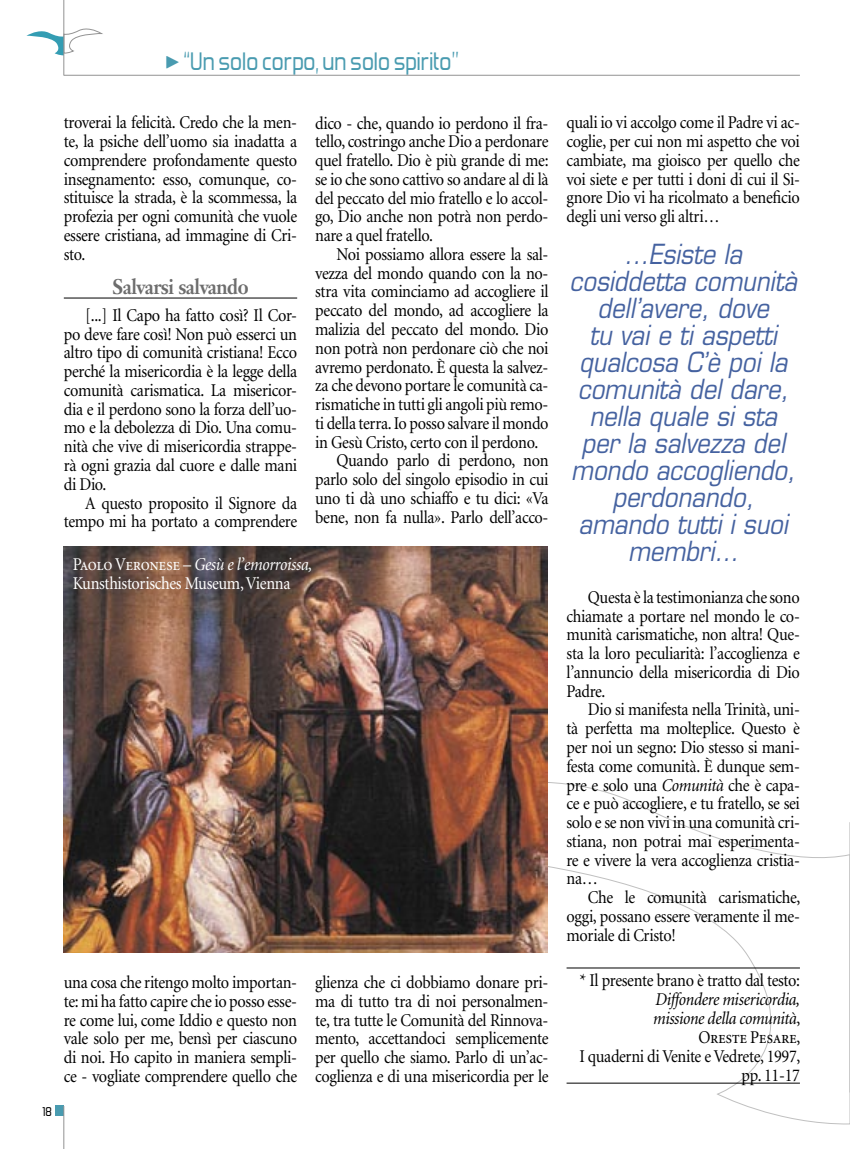
<style>
.page{position:relative;width:851px;height:1149px;background:#fff}
.page>*{position:absolute;margin:0;border:0;box-sizing:border-box;transform-origin:0 0}
.t1{font:29.85px "Forgotten Futurist";color:#499bb0;scale:.95 1}
.t2{font:italic 27px/27px "Eurostile";color:#4562a0;text-align:center;scale:.88 1}
.t3{font:21px "Janson Text Bold Os F";letter-spacing:-.025em;color:#6d6d6d;scale:.9 1}
.t4{font:18px/18.8px "Minion";letter-spacing:-.02em;color:#000;text-align:justify;scale:.9 1}
.t5{font:18px/18.8px "Minion";letter-spacing:-.02em;color:#fff;scale:.9 1}
.t6{font:italic 18px/18.8px "Minion";letter-spacing:-.02em;color:#000;scale:.9 1}
.t7{font:18px "Minion Regular SC";letter-spacing:-.02em;color:#000;scale:.9 1}
.t8{font:15px "Forgotten Futurist";color:#000}
.s1{font-family:"Minion Regular SC"}
.s2{font-style:italic}
.s3{font-style:normal}
.s4{font-family:"Minion"}
</style>
<div class="page">
<div style="left:55px;top:1105px;width:9px;height:10px;background:#499bb0"></div>
<svg style="left:26px;top:27px;width:76px;height:28px"></svg>
<hr style="left:64px;top:0;width:1px;height:75px;background:#939393">
<hr style="left:64px;top:75px;width:735px;height:1px;background:#939393">
<hr style="left:64px;top:1105px;width:1px;height:43px;background:#939393">
<svg style="left:849px;top:822px;width:1px;height:270px"></svg>
<svg style="left:317px;top:752px;width:532px;height:372px"></svg>
<hr style="left:64px;top:298px;width:233px;height:1px;background:#000">
<hr style="left:566px;top:967px;width:233px;height:1px;background:#000">
<hr style="left:566px;top:1082px;width:233px;height:1px;background:#000">
<img style="left:64px;top:546px;width:483px;height:405px">
<h1 class="t1" style="left:183px;top:49px;width:292px">“Un solo corpo, un solo spirito”</h1>
<p class="t4" style="left:64px;top:114px;width:261px">troverai la felicità. Credo che la men&shy;te, la psiche dell’uomo sia inadatta a comprendere profondamente questo insegnamento: esso, comunque, co&shy;stituisce la strada, è la scommessa, la profezia per ogni comunità che vuole essere cristiana, ad immagine di Cri&shy;sto.</p>
<p class="t3" style="left:112px;top:272px;width:153px">Salvarsi salvando</p>
<p class="t4" style="left:64px;top:306px;width:261px;text-indent:21px">[...] Il Capo ha fatto così? Il Cor&shy;po deve fare così! Non può esserci un altro tipo di comunità cristiana! Ecco perché la misericordia è la legge della comunità carismatica. La misericor&shy;dia e il perdono sono la forza dell’uo&shy;mo e la debolezza di Dio. Una comu&shy;nità che vive di misericordia strappe&shy;rà ogni grazia dal cuore e dalle mani di Dio.</p>
<p class="t4" style="left:64px;top:494px;width:261px;text-align:right">A questo proposito il Signore da tempo mi ha portato a comprendere</p>
<p class="t4" style="left:315px;top:114px;width:261px">dico - che, quando io perdono il fra&shy;tello, costringo anche Dio a perdonare quel fratello. Dio è più grande di me: se io che sono cattivo so andare al di là del peccato del mio fratello e lo accol&shy;go, Dio anche non potrà non perdo&shy;nare a quel fratello.</p>
<p class="t4" style="left:336px;top:245px;width:237px">Noi possiamo allora essere la sal-</p>
<p class="t4" style="left:315px;top:264px;width:261px">vezza del mondo quando con la no-</p>
<p class="t4" style="left:315px;top:283px;width:261px">stra vita cominciamo ad accogliere il</p>
<p class="t4" style="left:315px;top:302px;width:261px">peccato del mondo, ad accogliere la</p>
<p class="t4" style="left:315px;top:320px;width:261px">malizia del peccato del mondo. Dio</p>
<p class="t4" style="left:315px;top:339px;width:261px">non potrà non perdonare ciò che noi</p>
<p class="t4" style="left:315px;top:358px;width:261px">avremo perdonato. È questa la salvez-</p>
<p class="t4" style="left:315px;top:377px;width:261px">za che devono portare le comunità ca-</p>
<p class="t4" style="left:315px;top:395px;width:261px">rismatiche in tutti gli angoli più remo-</p>
<p class="t4" style="left:315px;top:414px;width:261px">ti della terra. Io posso salvare il mondo</p>
<p class="t4" style="left:315px;top:433px;width:249px">in Gesù Cristo, certo con il perdono.</p>
<p class="t4" style="left:336px;top:452px;width:237px">Quando parlo di perdono, non</p>
<p class="t4" style="left:315px;top:470px;width:261px">parlo solo del singolo episodio in cui</p>
<p class="t4" style="left:315px;top:489px;width:261px">uno ti dà uno schiaffo e tu dici: «Va</p>
<p class="t4" style="left:315px;top:508px;width:261px">bene, non fa nulla». Parlo dell’acco-</p>
<p class="t5" style="left:73px;top:555px;width:267px"><span class="s1">Paolo Veronese</span> – <span class="s2">Gesù e l’emorroissa,<br></span>Kunsthistorisches Museum, Vienna</p>
<p class="t8" style="left:43px;top:1104px;width:11px">18</p>
<p class="t4" style="left:64px;top:973px;width:261px">una cosa che ritengo molto importan&shy;te: mi ha fatto capire che io posso esse&shy;re come lui, come Iddio e questo non vale solo per me, bensì per ciascuno di noi. Ho capito in maniera sempli&shy;ce - vogliate comprendere quello che</p>
<p class="t4" style="left:315px;top:973px;width:261px">glienza che ci dobbiamo donare pri&shy;ma di tutto tra di noi personalmen&shy;te, tra tutte le Comunità del Rinnova&shy;mento, accettandoci semplicemente per quello che siamo. Parlo di un’ac&shy;coglienza e di una misericordia per le</p>
<p class="t4" style="left:566px;top:114px;width:261px">quali io vi accolgo come il Padre vi ac&shy;coglie, per cui non mi aspetto che voi cambiate, ma gioisco per quello che voi siete e per tutti i doni di cui il Si&shy;gnore Dio vi ha ricolmato a beneficio degli uni verso gli altri…</p>
<h2 class="t2" style="left:569px;top:240px;width:260px">...Esiste la cosiddetta comunità dell’avere, dove<br>tu vai e ti aspetti qualcosa C’è poi la comunità del dare, nella quale si sta per la salvezza del mondo accogliendo, perdonando, amando tutti i suoi membri…</h2>
<p class="t4" style="left:566px;top:588px;width:261px;text-indent:21px">Questa è la testimonianza che sono chiamate a portare nel mondo le co&shy;munità carismatiche, non altra! Que&shy;sta la loro peculiarità: l’accoglienza e l’annuncio della misericordia di Dio Padre.</p>
<p class="t4" style="left:566px;top:700px;width:261px;text-indent:21px">Dio si manifesta nella Trinità, uni&shy;tà perfetta ma molteplice. Questo è per noi un segno: Dio stesso si mani&shy;festa come comunità. È dunque sem&shy;pre e solo una <span class="s2">Comunità</span> che è capa&shy;ce e può accogliere, e tu fratello, se sei solo e se non vivi in una comunità cri&shy;stiana, non potrai mai esperimenta&shy;re e vivere la vera accoglienza cristia&shy;na…</p>
<p class="t4" style="left:566px;top:888px;width:261px;text-indent:21px">Che le comunità carismatiche, oggi, possano essere veramente il me&shy;moriale di Cristo!</p>
<p class="t4" style="left:579px;top:971px;width:247px">* Il presente brano è tratto dal testo:</p>
<p class="t6" style="left:653px;top:990px;width:165px">Diffondere misericordia, missione della comunità<span class="s3">,</span></p>
<p class="t7" style="left:698px;top:1027px;width:115px">Oreste Pesare<span class="s4">,</span></p>
<p class="t4" style="left:579px;top:1046px;width:247px;line-height:19.8px;text-align:right">I quaderni di Venite e Vedrete, 1997, pp. 11-17</p>
</div>
